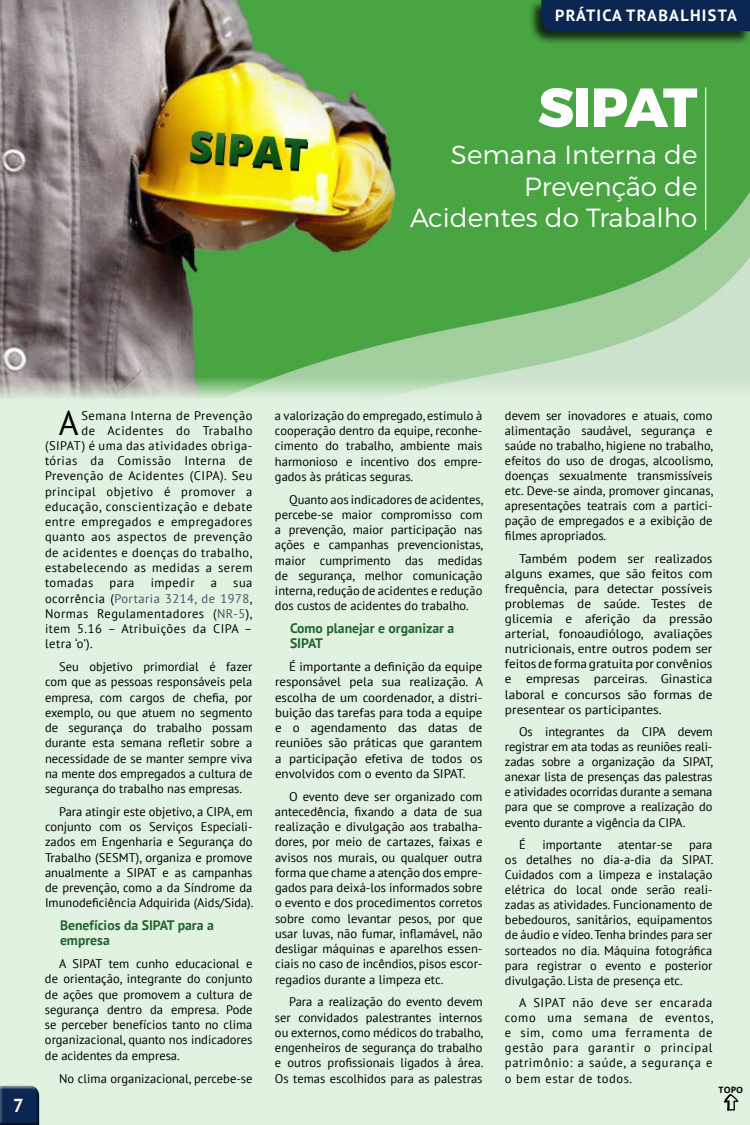
<style>
.page{position:relative;width:750px;height:1125px;background:#fff}
.page>*{position:absolute;margin:0;border:0;box-sizing:border-box;transform-origin:0 0}
.t1{font:800 55px "Montserrat";letter-spacing:-.04em;color:#fff}
.t2{font:33.88px "PT Sans";color:#000}
.t3{font:300 26.25px/31.2px "Montserrat";color:#fff;text-align:right}
.t4{font:700 18.75px "PT Sans";color:#fff}
.t5{font:700 16.25px "PT Sans";letter-spacing:.08em;color:#fff}
.t6{font:700 13.75px/15.2px "PT Sans";color:#236332}
.t7{font:12.5px/15.2px "PT Sans";color:#000;text-align:justify}
.t8{font:12.5px "PT Sans";letter-spacing:.04em;color:#000}
.t9{font:12.5px/15px "PT Sans";color:#000;text-align:justify;scale:1.06 1}
.t10{font:12.5px/15.2px "PT Sans";color:#000;text-align:justify;scale:1.04 1}
.t11{font:700 8.75px "Open Sans";color:#000}
.s1{color:#4f4b67}
</style>
<div class="page">
<div style="left:1px;top:352px;width:749px;height:773px;background:#e2f2e1"></div>
<img style="left:0;top:0;width:750px;height:424px">
<svg style="left:724px;top:1094px;width:14px;height:17px"></svg>
<div style="left:0;top:1081px;width:41px;height:44px;background:#fff;opacity:.75"></div>
<div style="left:0;top:1088px;width:43px;height:37px;background:#000;opacity:.75"></div>
<hr style="left:705px;top:88px;width:1px;height:142px;background:#fff">
<div style="left:528px;top:0;width:222px;height:45px;background:#000;opacity:.75"></div>
<div style="left:541px;top:0;width:209px;height:31px;background:#0b2650"></div>
<h3 class="t5" style="left:555px;top:5px;width:183px">PRÁTICA TRABALHISTA</h3>
<h1 class="t1" style="left:538px;top:62px;width:161px">SIPAT</h1>
<h3 class="t3" style="left:410px;top:139px;width:289px">Semana Interna de<br>Prevenção de<br>Acidentes do Trabalho</h3>
<h3 class="t4" style="left:13px;top:1093px;width:12px">7</h3>
<h2 class="t2" style="left:59px;top:401px;width:21px">A</h2>
<p class="t8" style="left:81px;top:407px;width:173px">Semana Interna de Prevenção</p>
<p class="t8" style="left:81px;top:422px;width:173px">de Acidentes do Trabalho</p>
<p class="t8" style="left:45px;top:437px;width:209px">(SIPAT) é uma das atividades obriga-</p>
<p class="t8" style="left:45px;top:453px;width:209px">tórias da Comissão Interna de</p>
<p class="t8" style="left:45px;top:468px;width:209px">Prevenção de Acidentes (CIPA). Seu</p>
<p class="t8" style="left:45px;top:483px;width:209px">principal objetivo é promover a</p>
<p class="t8" style="left:45px;top:499px;width:209px">educação, conscientização e debate</p>
<p class="t8" style="left:45px;top:514px;width:209px">entre empregados e empregadores</p>
<p class="t8" style="left:45px;top:529px;width:209px">quanto aos aspectos de prevenção</p>
<p class="t8" style="left:45px;top:544px;width:209px">de acidentes e doenças do trabalho,</p>
<p class="t8" style="left:45px;top:560px;width:209px">estabelecendo as medidas a serem</p>
<p class="t8" style="left:45px;top:575px;width:50px">tomadas</p>
<p class="t7" style="left:110px;top:575px;width:26px">para</p>
<p class="t8" style="left:151px;top:575px;width:45px">impedir</p>
<p class="t7" style="left:211px;top:575px;width:8px">a</p>
<p class="t7" style="left:45px;top:575px;width:209px;text-indent:188px">sua ocorrência (<span class="s1">Portaria 3214, de 1978</span>, Normas Regulamentadores (<span class="s1">NR-5</span>), item 5.16 – Atribuições da CIPA – letra ‘o’).</p>
<p class="t7" style="left:45px;top:659px;width:209px;text-indent:14px">Seu objetivo primordial é fazer com que as pessoas responsáveis pela empresa, com cargos de chefia, por exemplo, ou que atuem no segmento de segurança do trabalho possam durante esta semana refletir sobre a necessidade de se manter sempre viva na mente dos empregados a cultura de segurança do trabalho nas empresas.</p>
<p class="t7" style="left:45px;top:804px;width:210px;text-indent:14px">Para atingir este objetivo, a CIPA, em conjunto com os Serviços Especiali&shy;zados em Engenharia e Segurança do Trabalho (SESMT), organiza e promove anualmente a SIPAT e as campanhas de prevenção, como a da Síndrome da Imunodeficiência Adquirida (Aids/Sida).</p>
<p class="t6" style="left:60px;top:917px;width:155px">Benefícios da SIPAT para a empresa</p>
<p class="t7" style="left:45px;top:956px;width:209px;text-indent:14px">A SIPAT tem cunho educacional e de orientação, integrante do conjunto de ações que promovem a cultura de segurança dentro da empresa. Pode se perceber benefícios tanto no clima organizacional, quanto nos indicadores de acidentes da empresa.</p>
<p class="t7" style="left:59px;top:1070px;width:195px">No clima organizacional, percebe-se</p>
<p class="t7" style="left:275px;top:408px;width:209px">a valorização do empregado, estimulo à cooperação dentro da equipe, reconhe&shy;cimento do trabalho, ambiente mais harmonioso e incentivo dos empre&shy;gados às práticas seguras.</p>
<p class="t7" style="left:275px;top:491px;width:210px;text-indent:14px">Quanto aos indicadores de acidentes, percebe-se maior compromisso com a prevenção, maior participação nas ações e campanhas prevencionistas, maior cumprimento das medidas de segurança, melhor comunicação interna, redução de acidentes e redução dos custos de acidentes do trabalho.</p>
<p class="t6" style="left:290px;top:620px;width:166px">Como planejar e organizar a<br>SIPAT</p>
<p class="t10" style="left:275px;top:659px;width:202px;text-indent:14px">É importante a definição da equipe responsável pela sua realização. A escolha de um coordenador, a distri&shy;buição das tarefas para toda a equipe e o agendamento das datas de reuniões são práticas que garantem a participação efetiva de todos os envolvidos com o evento da SIPAT.</p>
<p class="t7" style="left:275px;top:788px;width:209px;text-indent:14px">O evento deve ser organizado com antecedência, fixando a data de sua realização e divulgação aos trabalha&shy;dores, por meio de cartazes, faixas e avisos nos murais, ou qualquer outra forma que chame a atenção dos empre&shy;gados para deixá-los informados sobre o evento e dos procedimentos corretos sobre como levantar pesos, por que usar luvas, não fumar, inflamável, não desligar máquinas e aparelhos essen&shy;ciais no caso de incêndios, pisos escor&shy;regadios durante a limpeza etc.</p>
<p class="t7" style="left:275px;top:994px;width:210px;text-indent:14px">Para a realização do evento devem ser convidados palestrantes internos ou externos, como médicos do trabalho, engenheiros de segurança do trabalho e outros profissionais ligados à área.<br>Os temas escolhidos para as palestras</p>
<p class="t7" style="left:505px;top:408px;width:210px">devem ser inovadores e atuais, como alimentação saudável, segurança e saúde no trabalho, higiene no trabalho, efeitos do uso de drogas, alcoolismo, doenças sexualmente transmissíveis etc. Deve-se ainda, promover gincanas, apresentações teatrais com a partici&shy;pação de empregados e a exibição de filmes apropriados.</p>
<p class="t9" style="left:505px;top:551px;width:197px;text-indent:14px">Também podem ser realizados alguns exames, que são feitos com frequência, para detectar possíveis problemas de saúde. Testes de glicemia e aferição da pressão arterial, fonoaudiólogo, avaliações nutricionais, entre outros podem ser feitos de forma gratuita por convênios e empresas parceiras. Ginastica laboral e concursos são formas de presentear os participantes.</p>
<p class="t7" style="left:505px;top:724px;width:210px;text-indent:14px">Os integrantes da CIPA devem registrar em ata todas as reuniões reali&shy;zadas sobre a organização da SIPAT, anexar lista de presenças das palestras e atividades ocorridas durante a semana para que se comprove a realização do evento durante a vigência da CIPA.</p>
<p class="t7" style="left:519px;top:837px;width:8px">É</p>
<p class="t7" style="left:542px;top:837px;width:61px">importante</p>
<p class="t7" style="left:618px;top:837px;width:56px">atentar-se</p>
<p class="t7" style="left:505px;top:837px;width:210px;text-indent:184px">para os detalhes no dia-a-dia da SIPAT.<br>Cuidados com a limpeza e instalação elétrica do local onde serão reali&shy;zadas as atividades. Funcionamento de bebedouros, sanitários, equipamentos de áudio e vídeo. Tenha brindes para ser sorteados no dia. Máquina fotográfica para registrar o evento e posterior divulgação. Lista de presença etc.</p>
<p class="t7" style="left:505px;top:995px;width:210px;text-indent:14px">A SIPAT não deve ser encarada como uma semana de eventos, e sim, como uma ferramenta de gestão para garantir o principal patrimônio: a saúde, a segurança e o bem estar de todos.</p>
<p class="t11" style="left:719px;top:1083px;width:26px">TOPO</p>
</div>
